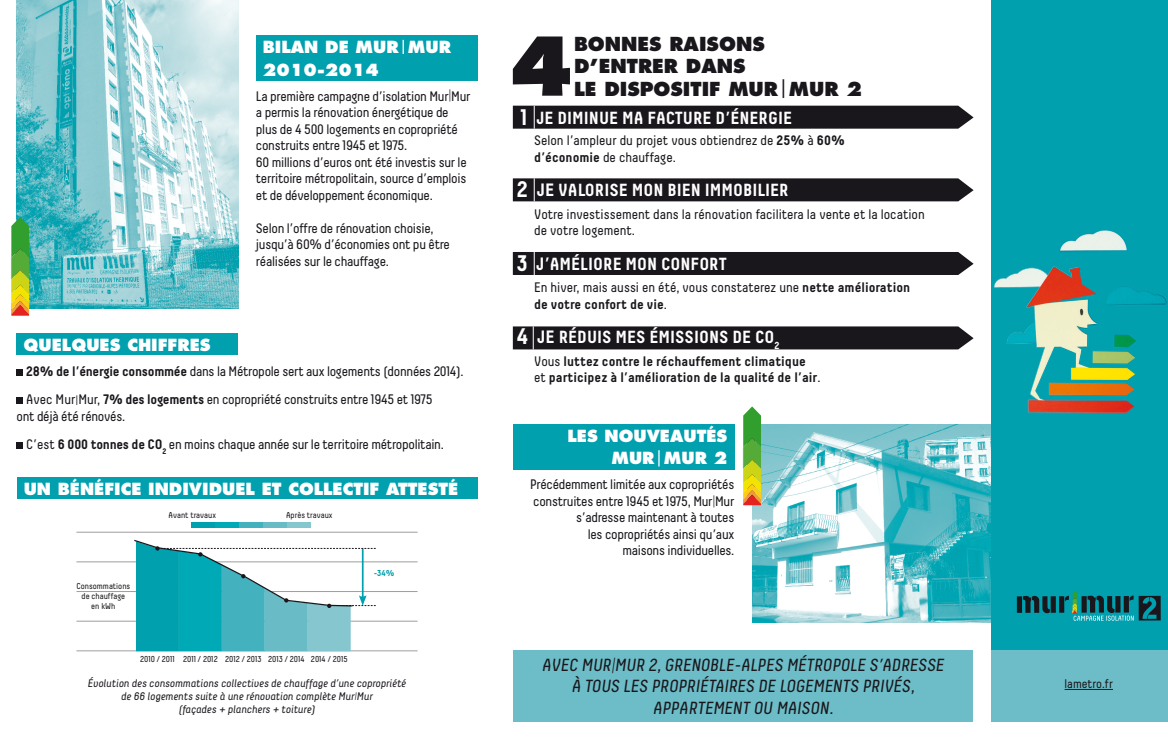
<style>
.page{position:relative;width:1168px;height:744px;background:#fff}
.page>*{position:absolute;margin:0;border:0;box-sizing:border-box;transform-origin:0 0}
.t1{font:800 78.38px "Futura LT";color:#1a171c}
.t2{font:800 18.75px/22.5px "Futura LT";color:#1a171c}
.t3{font:italic 17.5px "Decima";color:#1a171c}
.t4{font:700 17.5px "Decima";color:#fff}
.t5{font:800 16.25px/22.5px "Futura LT";color:#fff}
.t6{font:13.75px/16.5px "Decima";letter-spacing:-.02em;color:#1a171c}
.t7{font:13.75px "Decima";color:#1a171c}
.t8{font:700 13.75px "Decima";color:#1a171c}
.t9{font:12.5px "Decima";color:#1a171c}
.t10{font:italic 11px/13.2px "Decima";color:#1a171c;text-align:center}
.t11{font:8.62px/10.2px "Decima";color:#1a171c;text-align:center}
.t12{font:700 8.62px "Decima";color:#00a0af}
.s1{font-weight:400}
.s2{font-weight:300}
.s3{font-weight:700}
.s4{font-size:22.5px}
.s5{font-size:17.88px}
</style>
<div class="page">
<div style="left:513px;top:649px;width:460px;height:72px;background:#6cbdc7"></div>
<div style="left:513px;top:424px;width:221px;height:46px;background:#00a0af"></div>
<div style="left:256px;top:35px;width:221px;height:46px;background:#00a0af"></div>
<div style="left:17px;top:333px;width:221px;height:22px;background:#00a0af"></div>
<img style="left:17px;top:0;width:221px;height:308px">
<div style="left:16px;top:369px;width:7px;height:6px;background:#1a171c"></div>
<div style="left:16px;top:397px;width:7px;height:7px;background:#1a171c"></div>
<div style="left:16px;top:442px;width:7px;height:7px;background:#1a171c"></div>
<hr style="left:76px;top:650px;width:341px;height:1px;background:#9d9ea0">
<hr style="left:76px;top:590px;width:341px;height:1px;background:#9d9ea0">
<hr style="left:76px;top:561px;width:341px;height:1px;background:#9d9ea0">
<hr style="left:76px;top:620px;width:341px;height:1px;background:#9d9ea0">
<hr style="left:76px;top:531px;width:341px;height:1px;background:#9d9ea0">
<div style="left:513px;top:326px;width:460px;height:23px;background:#1a171c"></div>
<div style="left:513px;top:252px;width:460px;height:23px;background:#1a171c"></div>
<div style="left:513px;top:178px;width:460px;height:23px;background:#1a171c"></div>
<div style="left:513px;top:106px;width:460px;height:23px;background:#1a171c"></div>
<img style="left:752px;top:424px;width:239px;height:198px">
<div style="left:17px;top:477px;width:460px;height:22px;background:#00a0af"></div>
<svg style="left:11px;top:217px;width:18px;height:98px;background:#86ae31"></svg>
<svg style="left:743px;top:406px;width:18px;height:99px;background:#8db033"></svg>
<div style="left:991px;top:649px;width:177px;height:72px;background:#6cbdc7"></div>
<div style="left:991px;top:0;width:177px;height:649px;background:#00a0af"></div>
<img style="left:994px;top:230px;width:173px;height:183px">
<div style="left:1017px;top:596px;width:5px;height:16px;background:#1a171c"></div>
<div style="left:1050px;top:596px;width:6px;height:16px;background:#1a171c"></div>
<div style="left:1059px;top:596px;width:5px;height:16px;background:#1a171c"></div>
<svg style="left:1023px;top:595px;width:27px;height:18px"></svg>
<svg style="left:1065px;top:590px;width:95px;height:30px"></svg>
<hr style="left:1064px;top:688px;width:49px;height:1px;background:#1a171c">
<div style="left:191px;top:522px;width:24px;height:5px;background:#00a0af"></div>
<div style="left:215px;top:522px;width:24px;height:5px;background:#00a9b6"></div>
<div style="left:239px;top:522px;width:24px;height:5px;background:#44b2be"></div>
<div style="left:263px;top:522px;width:24px;height:5px;background:#69bcc6"></div>
<div style="left:287px;top:522px;width:23px;height:5px;background:#85c6cf"></div>
<svg style="left:133px;top:539px;width:243px;height:112px"></svg>
<p class="t5" style="left:263px;top:36px;width:190px">BILAN DE MUR<span class="s1">|</span>MUR<br>2010-2014</p>
<p class="t6" style="left:256px;top:87px;width:216px">La première campagne d’isolation Mur<span class="s2">|</span>Mur a permis la rénovation énergétique de plus de 4 500 logements en copropriété construits entre 1945 et 1975.</p>
<p class="t6" style="left:256px;top:153px;width:212px;text-align:justify">60 millions d’euros ont été investis sur le territoire métropolitain, source d’emplois et de développement économique.</p>
<p class="t6" style="left:256px;top:219px;width:195px">Selon l’offre de rénovation choisie, jusqu’à 60% d’économies ont pu être réalisées sur le chauffage.</p>
<p class="t5" style="left:24px;top:333px;width:189px">QUELQUES CHIFFRES</p>
<p class="t6" style="left:26px;top:362px;width:439px"><span class="s3">28% de l’énergie consommée</span> dans la Métropole sert aux logements (données 2014).</p>
<p class="t6" style="left:16px;top:391px;width:418px;text-indent:10px">Avec Mur<span class="s2">I</span>Mur, <span class="s3">7% des logements</span> en copropriété construits entre 1945 et 1975 ont déjà été rénovés.</p>
<p class="t6" style="left:26px;top:436px;width:419px">C’est <span class="s3">6 000 tonnes de CO</span><sub>2</sub> en moins chaque année sur le territoire métropolitain.</p>
<p class="t5" style="left:24px;top:477px;width:436px">UN BÉNÉFICE INDIVIDUEL ET COLLECTIF ATTESTÉ</p>
<p class="t11" style="left:169px;top:509px;width:49px">Avant travaux</p>
<p class="t11" style="left:286px;top:509px;width:48px">Après travaux</p>
<p class="t11" style="left:76px;top:580px;width:55px">Consommations de chauffage en kWh</p>
<p class="t11" style="left:140px;top:653px;width:36px">2010 / 2011</p>
<p class="t11" style="left:183px;top:653px;width:36px">2011 / 2012</p>
<p class="t11" style="left:225px;top:653px;width:38px">2012 / 2013</p>
<p class="t11" style="left:268px;top:653px;width:38px">2013 / 2014</p>
<p class="t11" style="left:311px;top:653px;width:38px">2014 / 2015</p>
<p class="t12" style="left:374px;top:568px;width:22px">-34%</p>
<p class="t10" style="left:88px;top:675px;width:320px">Évolution des consommations collectives de chauffage d’une copropriété de 66 logements suite à une rénovation complète Mur<span class="s2">I</span>Mur<br>(façades + planchers + toiture)</p>
<p class="t1" style="left:509px;top:17px;width:67px">4</p>
<p class="t2" style="left:574px;top:32px;width:289px">BONNES RAISONS<br>D’ENTRER DANS<br>LE DISPOSITIF MUR<span class="s1">|</span>MUR 2</p>
<p class="t4" style="left:521px;top:107px;width:273px"><span class="s4">1</span> JE DIMINUE MA FACTURE D’ÉNERGIE</p>
<p class="t7" style="left:534px;top:132px;width:312px">Selon l’ampleur du projet vous obtiendrez de <span class="s3">25%</span> à <span class="s3">60%</span></p>
<p class="t7" style="left:534px;top:149px;width:143px"><span class="s3">d’économie</span> de chauffage.</p>
<p class="t4" style="left:517px;top:179px;width:273px"><span class="s4">2</span> <span class="s5">JE</span> VALORISE MON BIEN IMMOBILIER</p>
<p class="t7" style="left:534px;top:206px;width:392px">Votre investissement dans la rénovation facilitera la vente et la location</p>
<p class="t7" style="left:534px;top:222px;width:102px">de votre logement.</p>
<p class="t4" style="left:517px;top:253px;width:212px"><span class="s4">3</span> <span class="s5">J’</span>AMÉLIORE MON CONFORT</p>
<p class="t7" style="left:534px;top:279px;width:377px">En hiver, mais aussi en été, vous constaterez une <span class="s3">nette amélioration</span></p>
<p class="t8" style="left:534px;top:295px;width:134px">de votre confort de vie<span class="s1">.</span></p>
<p class="t4" style="left:517px;top:326px;width:264px"><span class="s4">4</span> <span class="s5">JE</span> RÉDUIS MES ÉMISSIONS DE CO<sub>2</sub></p>
<p class="t8" style="left:534px;top:352px;width:273px"><span class="s1">Vous</span> luttez contre le réchauffement climatique</p>
<p class="t8" style="left:534px;top:369px;width:288px"><span class="s1">et</span> participez à l’amélioration de la qualité de l’air<span class="s1">.</span></p>
<p class="t5" style="left:567px;top:424px;width:161px;text-align:right">LES NOUVEAUTÉS<br>MUR<span class="s1">|</span>MUR 2</p>
<p class="t6" style="left:530px;top:476px;width:206px;text-align:right">Précédemment limitée aux copropriétés construites entre 1945 et 1975, Mur<span class="s2">|</span>Mur s’adresse maintenant à toutes<br>les copropriétés ainsi qu’aux<br>maisons individuelles.</p>
<p class="t3" style="left:542px;top:654px;width:403px">AVEC MUR<span class="s2">|</span>MUR 2, GRENOBLE-ALPES MÉTROPOLE S’ADRESSE</p>
<p class="t3" style="left:572px;top:676px;width:344px">À TOUS LES PROPRIÉTAIRES DE LOGEMENTS PRIVÉS,</p>
<p class="t3" style="left:653px;top:697px;width:182px">APPARTEMENT OU MAISON.</p>
<p class="t9" style="left:1064px;top:676px;width:50px">lametro.fr</p>
</div>
